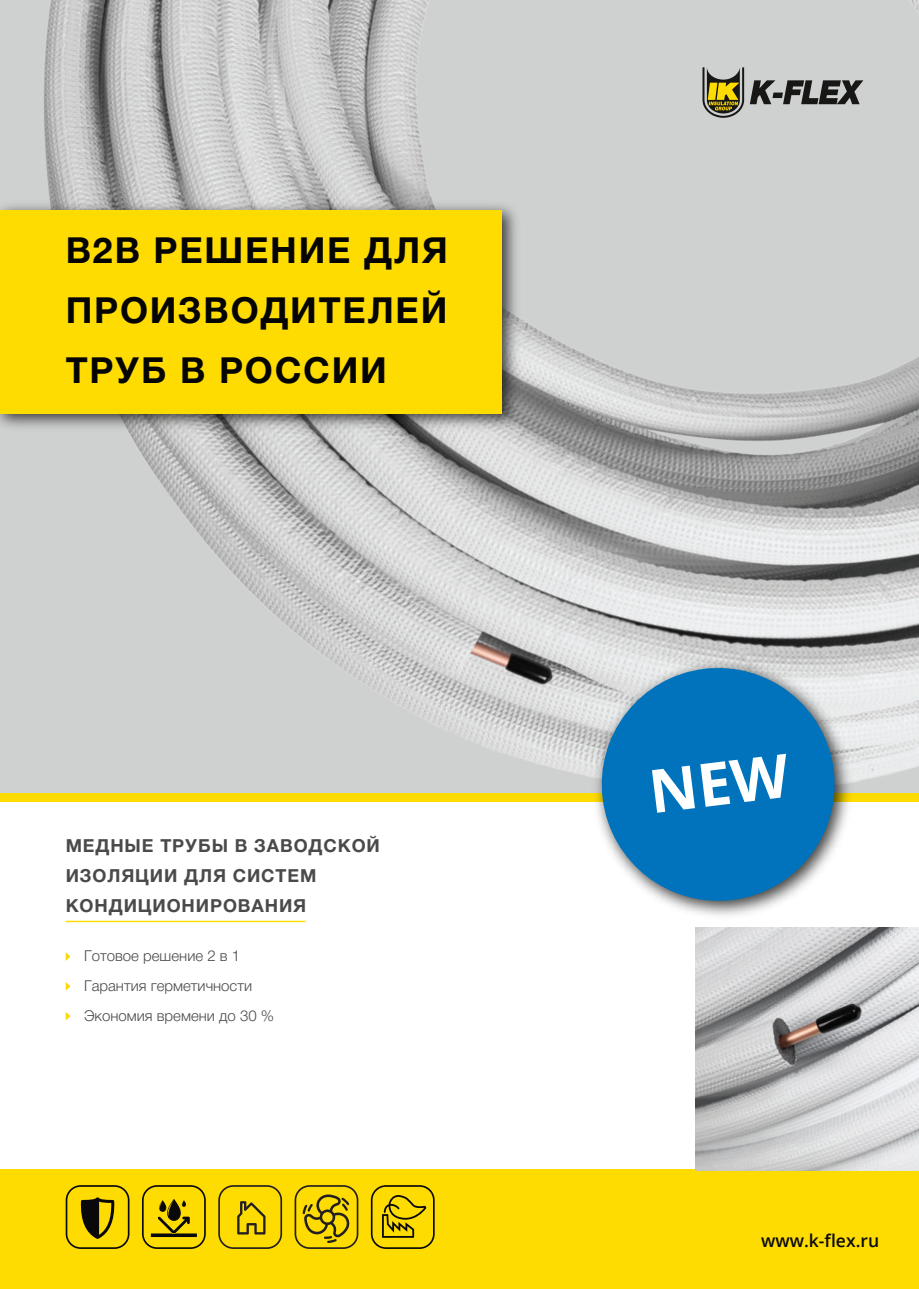
<style>
.page{position:relative;width:919px;height:1289px;background:#fff}
.page>*{position:absolute;margin:0;border:0;box-sizing:border-box;transform-origin:0 0}
.t1{font:700 36px/60px "Helvetica Neue Cyr";letter-spacing:.05em;color:#040503;text-align:justify}
.t2{font:700 18px/30px "Helvetica Neue Cyr";letter-spacing:.05em;color:#494a49}
.t3{font:600 17.55px "Open Sans";color:#09090b}
.t4{font:300 15px/30px "Helvetica Neue Cyr";color:#494a49}
</style>
<div class="page">
<img style="left:0;top:0;width:918px;height:793px">
<hr style="left:66px;top:920px;width:239px;height:2px;background:#fbdd05">
<img style="left:0;top:195px;width:526px;height:243px">
<div style="left:0;top:210px;width:501px;height:203px;background:#ffdc01"></div>
<div style="left:0;top:793px;width:918px;height:9px;background:#ffdc01"></div>
<svg style="left:702px;top:67px;width:161px;height:51px;background:#9c9a8c"></svg>
<hr style="left:449px;top:262px;width:1px;height:116px;background:#fbdd05">
<div style="left:0;top:1169px;width:918px;height:119px;background:#ffdc01"></div>
<img style="left:586px;top:652px;width:273px;height:264px">
<svg style="left:594px;top:661px;width:247px;height:246px;background:#4a95c4"></svg>
<svg style="left:66px;top:1185px;width:63px;height:63px"></svg>
<svg style="left:142px;top:1185px;width:64px;height:63px"></svg>
<img style="left:695px;top:927px;width:223px;height:243px">
<svg style="left:66px;top:952px;width:4px;height:9px"></svg>
<svg style="left:66px;top:982px;width:4px;height:8px"></svg>
<svg style="left:66px;top:1012px;width:4px;height:8px"></svg>
<svg style="left:218px;top:1185px;width:64px;height:63px"></svg>
<svg style="left:371px;top:1185px;width:63px;height:63px"></svg>
<svg style="left:294px;top:1185px;width:64px;height:63px"></svg>
<div style="left:652px;top:753px;width:139px;height:59px;background:#0073bc"></div>
<h1 class="t1" style="left:66px;top:220px;width:383px">B2B РЕШЕНИЕ ДЛЯ ПРОИЗВОДИТЕЛЕЙ ТРУБ В РОССИИ</h1>
<p class="t2" style="left:66px;top:830px;width:316px">МЕДНЫЕ ТРУБЫ В ЗАВОДСКОЙ<br>ИЗОЛЯЦИИ ДЛЯ СИСТЕМ<br>КОНДИЦИОНИРОВАНИЯ</p>
<p class="t4" style="left:84px;top:940px;width:192px">Готовое решение 2 в 1<br>Гарантия герметичности<br>Экономия времени до 30 %</p>
<p class="t3" style="left:761px;top:1230px;width:119px">www.k-flex.ru</p>
</div>
